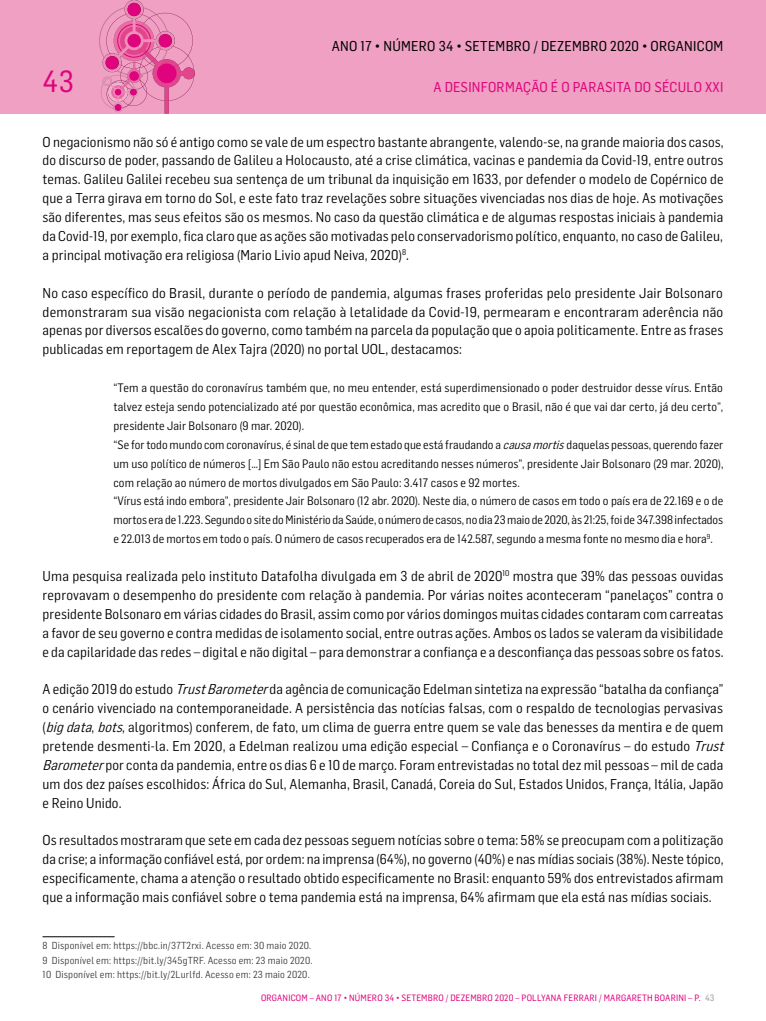
<style>
.page{position:relative;width:766px;height:1021px;background:#fff}
.page>*{position:absolute;margin:0;border:0;box-sizing:border-box;transform-origin:0 0}
.t1{font:30px "Flama Semicondensed Basic";color:#df047d}
.t2{font:14px/18.9px "Flama Semicondensed";letter-spacing:.01em;color:#000;text-align:justify}
.t3{font:14px "Flama Semicondensed Basic";letter-spacing:.02em;color:#000}
.t4{font:14px "Flama Semicondensed Basic";letter-spacing:.02em;color:#df047d}
.t5{font:12px/18.9px "Flama Semicondensed";letter-spacing:.005em;color:#000}
.t6{font:10px/14.8px "Flama Semicondensed";letter-spacing:.02em;color:#3c3c3b}
.t7{font:9px "Flama Semicondensed Basic";letter-spacing:.02em;color:#df047d}
.s1{font-style:italic}
.s2{color:#9d9d9c}
</style>
<div class="page">
<div style="left:0;top:0;width:765px;height:113px;background:#efa0c3"></div>
<svg style="left:99px;top:0;width:96px;height:113px"></svg>
<hr style="left:43px;top:936px;width:72px;height:1px;background:#000">
<p class="t3" style="left:331px;top:37px;width:393px">ANO 17 • NÚMERO 34 • SETEMBRO / DEZEMBRO 2020 • ORGANICOM</p>
<h1 class="t1" style="left:43px;top:62px;width:33px">43</h1>
<p class="t4" style="left:433px;top:78px;width:291px">A DESINFORMAÇÃO É O PARASITA DO SÉCULO XXI</p>
<p class="t2" style="left:43px;top:131px;width:682px">O negacionismo não só é antigo como se vale de um espectro bastante abrangente, valendo-se, na grande maioria dos casos, do discurso de poder, passando de Galileu a Holocausto, até a crise climática, vacinas e pandemia da Covid-19, entre outros temas. Galileu Galilei recebeu sua sentença de um tribunal da inquisição em 1633, por defender o modelo de Copérnico de que a Terra girava em torno do Sol, e este fato traz revelações sobre situações vivenciadas nos dias de hoje. As motivações são diferentes, mas seus efeitos são os mesmos. No caso da questão climática e de algumas respostas iniciais à pandemia da Covid-19, por exemplo, fica claro que as ações são motivadas pelo conservadorismo político, enquanto, no caso de Galileu, a principal motivação era religiosa (Mario Livio apud Neiva, 2020)<sup>8</sup>.</p>
<p class="t2" style="left:43px;top:282px;width:682px">No caso específico do Brasil, durante o período de pandemia, algumas frases proferidas pelo presidente Jair Bolsonaro demonstraram sua visão negacionista com relação à letalidade da Covid-19, permearam e encontraram aderência não apenas por diversos escalões do governo, como também na parcela da população que o apoia politicamente. Entre as frases publicadas em reportagem de Alex Tajra (2020) no portal UOL, destacamos:</p>
<p class="t5" style="left:113px;top:378px;width:611px">“Tem a questão do coronavírus também que, no meu entender, está superdimensionado o poder destruidor desse vírus. Então talvez esteja sendo potencializado até por questão econômica, mas acredito que o Brasil, não é que vai dar certo, já deu certo”, presidente Jair Bolsonaro (9 mar. 2020).<br>“Se for todo mundo com coronavírus, é sinal de que tem estado que está fraudando a <span class="s1">causamortis</span>daquelas pessoas, querendo fazer um uso político de números […] Em São Paulo não estou acreditando nesses números”, presidente Jair Bolsonaro (29 mar. 2020), com relação ao número de mortos divulgados em São Paulo: 3.417 casos e 92 mortes.<br>“Vírus está indo embora”, presidente Jair Bolsonaro (12 abr. 2020). Neste dia, o número de casos em todo o país era de 22.169 e o de mortos era de 1.223. Segundo o site do Ministério da Saúde, o número de casos, no dia 23 maio de 2020, às 21:25, foi de 347.398 infectados e 22.013 de mortos em todo o país. O número de casos recuperados era de 142.587, segundo a mesma fonte no mesmo dia e hora<sup>9</sup>.</p>
<p class="t2" style="left:43px;top:566px;width:682px">Uma pesquisa realizada pelo instituto Datafolha divulgada em 3 de abril de 2020<sup>10</sup> mostra que 39% das pessoas ouvidas reprovavam o desempenho do presidente com relação à pandemia. Por várias noites aconteceram “panelaços” contra o presidente Bolsonaro em várias cidades do Brasil, assim como por vários domingos muitas cidades contaram com carreatas a favor de seu governo e contra medidas de isolamento social, entre outras ações. Ambos os lados se valeram da visibilidade e da capilaridade das redes – digital e não digital – para demonstrar a confiança e a desconfiança das pessoas sobre os fatos.</p>
<p class="t2" style="left:43px;top:679px;width:686px;text-align:left">A edição 2019 do estudo <span class="s1">TrustBarometer</span>da agência de comunicação Edelman sintetiza na expressão “batalha da confiança” o cenário vivenciado na contemporaneidade. A persistência das notícias falsas, com o respaldo de tecnologias pervasivas (<span class="s1">bigdata</span>, <span class="s1">bots</span>, algoritmos) conferem, de fato, um clima de guerra entre quem se vale das benesses da mentira e de quem pretende desmenti-la. Em 2020, a Edelman realizou uma edição especial – Confiança e o Coronavírus – do estudo <span class="s1">Trust Barometer</span>por conta da pandemia, entre os dias 6 e 10 de março. Foram entrevistadas no total dez mil pessoas – mil de cada um dos dez países escolhidos: África do Sul, Alemanha, Brasil, Canadá, Coreia do Sul, Estados Unidos, França, Itália, Japão e Reino Unido.</p>
<p class="t2" style="left:43px;top:830px;width:682px">Os resultados mostraram que sete em cada dez pessoas seguem notícias sobre o tema: 58% se preocupam com a politização da crise; a informação confiável está, por ordem: na imprensa (64%), no governo (40%) e nas mídias sociais (38%). Neste tópico, especificamente, chama a atenção o resultado obtido especificamente no Brasil: enquanto 59% dos entrevistados afirmam que a informação mais confiável sobre o tema pandemia está na imprensa, 64% afirmam que ela está nas mídias sociais.</p>
<p class="t6" style="left:43px;top:937px;width:271px">8 Disponível em: https://bbc.in/37T2rxi. Acesso em: 30 maio 2020.<br>9 Disponível em: https://bit.ly/345gTRF. Acesso em: 23 maio 2020.<br>10 Disponível em: https://bit.ly/2Lurlfd. Acesso em: 23 maio 2020.</p>
<p class="t7" style="left:261px;top:992px;width:291px">ORGANICOM – ANO 17 • NÚMERO 34 • SETEMBRO / DEZEMBRO 2020 – POLLYANA</p>
<p class="t7" style="left:563px;top:992px;width:11px">FERRARI</p>
<p class="t7" style="left:599px;top:992px;width:18px">/ MARGARET</p>
<p class="t7" style="left:647px;top:992px;width:18px">H BOARINI</p>
<p class="t7" style="left:688px;top:992px;width:28px">– P. <span class="s2">43</span></p>
</div>
